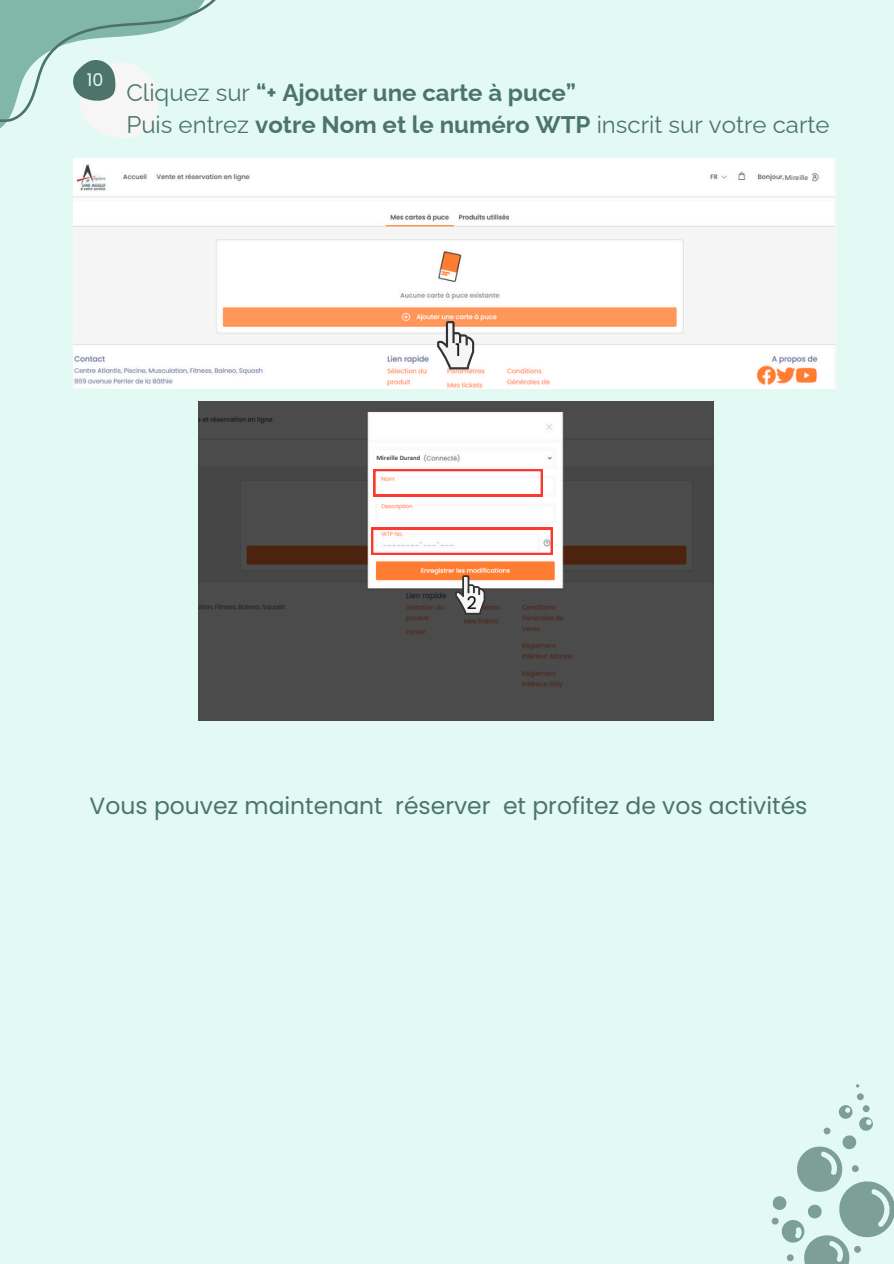
<style>
.page{position:relative;width:894px;height:1264px;background:#fff}
.page>*{position:absolute;margin:0;border:0;box-sizing:border-box;transform-origin:0 0}
.t1{font:24px "Raleway";color:#4c746a}
.t2{font:700 24px "Raleway";color:#4c746a}
.t3{font:23.4px "Poppins";color:#4c746a}
.t4{font:17.4px "Poppins";color:#e3faf4}
.t5{font:17.4px "Poppins";color:#000}
.t6{font:7.5px "Calibri";color:#4c4c4c}
.t7{font:700 6.75px "Calibri";color:#4c4c4c}
.s1{font-weight:400}
.s2{font-weight:700}
</style>
<div class="page">
<div style="left:0;top:0;width:893px;height:1263px;background:#e3faf4"></div>
<svg style="left:856px;top:1092px;width:7px;height:8px"></svg>
<svg style="left:771px;top:1105px;width:122px;height:158px"></svg>
<svg style="left:0;top:0;width:242px;height:159px"></svg>
<img style="left:73px;top:159px;width:763px;height:229px">
<div style="left:785px;top:171px;width:26px;height:13px;background:#fff"></div>
<svg style="left:437px;top:321px;width:37px;height:48px;background:#d0c6c0"></svg>
<img style="left:198px;top:401px;width:515px;height:319px">
<svg style="left:371px;top:528px;width:181px;height:27px;background:#fbd8d6"></svg>
<div style="left:375px;top:450px;width:47px;height:13px;background:#fff"></div>
<svg style="left:373px;top:469px;width:169px;height:27px;background:#fdd9d7"></svg>
<svg style="left:455px;top:575px;width:30px;height:39px"></svg>
<p class="t4" style="left:87px;top:68px;width:18px">10</p>
<p class="t4" style="left:84px;top:76px;width:13px">8</p>
<p class="t2" style="left:126px;top:78px;width:451px"><span class="s1">Cliquez sur</span> “+ Ajouter une carte à puce”</p>
<p class="t1" style="left:126px;top:111px;width:704px">Puis entrez <span class="s2">votre Nom et le numéro WTP</span> inscrit sur votre carte</p>
<p class="t6" style="left:784px;top:174px;width:25px">Mireille</p>
<h1 class="t5" style="left:455px;top:338px;width:7px">1</h1>
<h1 class="t7" style="left:376px;top:455px;width:46px">Mireille Durand</h1>
<p class="t5" style="left:466px;top:591px;width:12px">2</p>
<p class="t3" style="left:90px;top:789px;width:719px">Vous pouvez maintenant réserver et profitez de vos activités</p>
</div>
